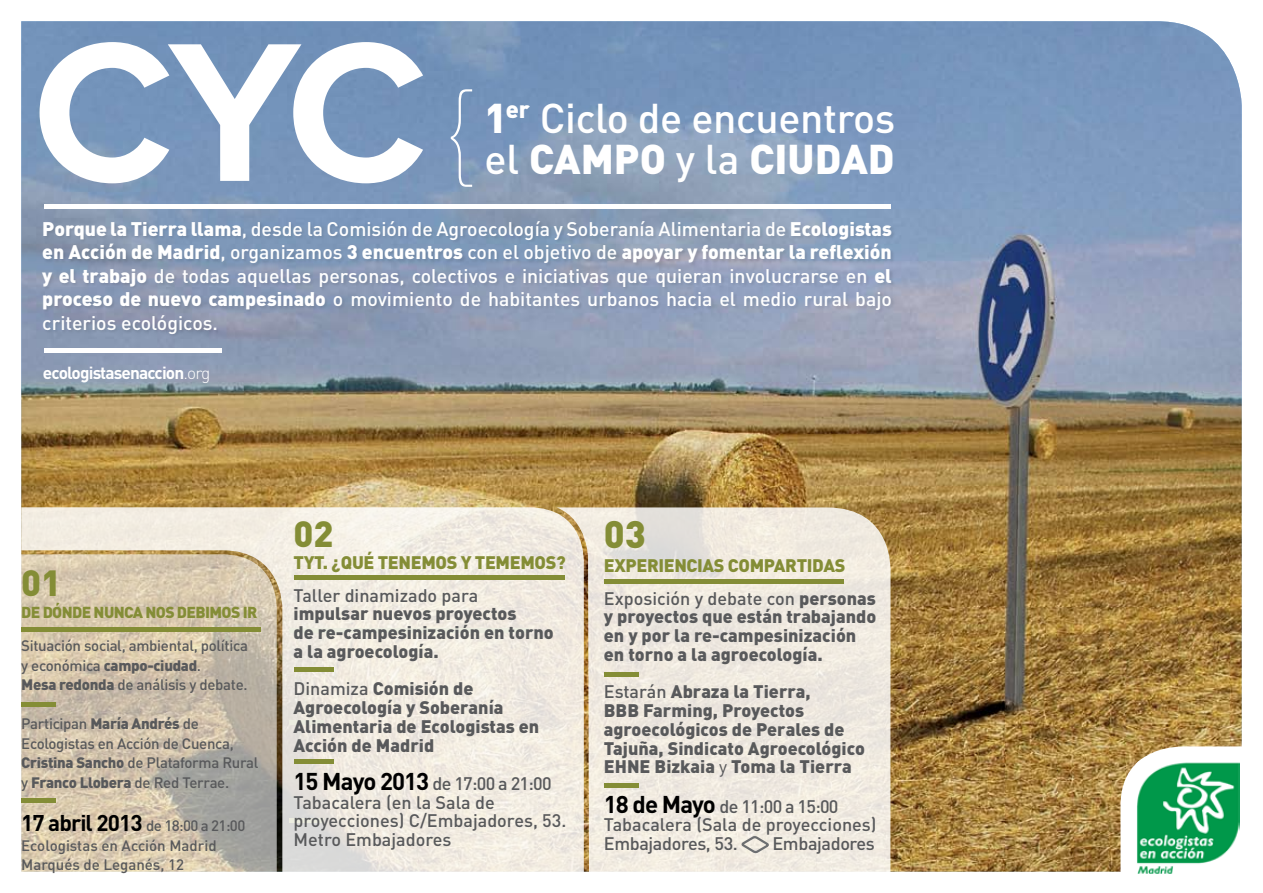
<style>
.page{position:relative;width:1263px;height:893px;background:#fff}
.page>*{position:absolute;margin:0;border:0;box-sizing:border-box;transform-origin:0 0}
.t1{font:700 204.75px "Proxima Nova";color:#fff}
.t2{font:500 41.1px/41.2px "DIN Pro";letter-spacing:-.01em;color:#fff}
.t3{font:900 37.8px "DIN Pro";color:#848d36}
.t4{font:900 36px "DIN Pro";color:#848d36}
.t5{font:500 19.5px/23.4px "DIN Pro";color:#fff;text-align:justify}
.t6{font:900 18px/18.8px "DIN Pro";color:#58595b}
.t7{font:500 18px/18.8px "DIN Pro";color:#58595b}
.t8{font:900 18px/32.8px "DIN Pro";letter-spacing:-.02em;color:#848d36}
.t9{font:500 18px "DIN Pro";letter-spacing:-.02em;color:#58595b}
.t10{font:700 17.25px "DIN Pro";letter-spacing:-.05em;color:#fff}
.t11{font:900 15.75px "DIN Pro";letter-spacing:-.04em;color:#848d36}
.t12{font:500 15px/19.5px "DIN Pro";letter-spacing:-.02em;color:#58595b}
.t13{font:500 15px/19.5px "DIN Pro";color:#58595b}
.s1{font-weight:900}
.s2{font-weight:300}
.s3{font-weight:700;font-size:22.5px;color:#000}
.s4{font-weight:500}
.s5{font-weight:700;font-size:24px;color:#000}
.s6{font-weight:500;color:#58595b}
.s7{color:#58595b}
.s8{font-weight:400}
</style>
<div class="page">
<img style="left:21px;top:21px;width:1221px;height:851px">
<svg style="left:585px;top:507px;width:307px;height:365px;background:#ede6dc"></svg>
<svg style="left:740px;top:834px;width:30px;height:21px"></svg>
<div style="left:42px;top:220px;width:855px;height:119px;background:#000;opacity:.1"></div>
<hr style="left:44px;top:348px;width:177px;height:4px;background:#fff">
<div style="left:44px;top:204px;width:847px;height:5px;background:#fff"></div>
<svg style="left:451px;top:89px;width:21px;height:98px;background:#89a2c3"></svg>
<svg style="left:1120px;top:743px;width:122px;height:129px"></svg>
<img style="left:1137px;top:759px;width:102px;height:115px">
<svg style="left:21px;top:507px;width:564px;height:365px;background:#eee8dd"></svg>
<div style="left:294px;top:667px;width:40px;height:5px;background:#848d36"></div>
<div style="left:294px;top:575px;width:271px;height:5px;background:#848d36"></div>
<div style="left:604px;top:579px;width:240px;height:5px;background:#848d36"></div>
<div style="left:604px;top:672px;width:35px;height:5px;background:#848d36"></div>
<hr style="left:604px;top:783px;width:35px;height:4px;background:#848d36">
<svg style="left:21px;top:554px;width:257px;height:318px;background:#ccbfaa"></svg>
<div style="left:21px;top:627px;width:240px;height:5px;background:#848d36"></div>
<hr style="left:21px;top:702px;width:35px;height:4px;background:#848d36">
<div style="left:21px;top:798px;width:35px;height:5px;background:#848d36"></div>
<hr style="left:294px;top:759px;width:40px;height:4px;background:#848d36">
<h1 class="t1" style="left:33px;top:19px;width:396px">CYC</h1>
<p class="t5" style="left:42px;top:216px;width:851px"><span class="s1">Porque la Tierra llama</span>, desde la Comisión de Agroecología y Soberanía Alimentaria de <span class="s1">Ecologistas en Acción de Madrid</span>, organizamos <span class="s1">3 encuentros</span> con el objetivo de <span class="s1">apoyar y fomentar la reflexión y el trabajo</span> de todas aquellas personas, colectivos e iniciativas que quieran involucrarse en <span class="s1">el proceso de nuevo campesinado</span> o movimiento de habitantes urbanos hacia el medio rural bajo criterios ecológicos.</p>
<h2 class="t2" style="left:484px;top:95px;width:412px"><span class="s1">1</span><sup>er</sup> Ciclo de encuentros el <span class="s1">CAMPO</span> y la <span class="s1">CIUDAD</span></h2>
<p class="t10" style="left:43px;top:361px;width:169px">ecologistasenaccion<span class="s2">.org</span></p>
<h3 class="t4" style="left:21px;top:558px;width:42px">01</h3>
<p class="t11" style="left:21px;top:602px;width:238px">DE DÓNDE NUNCA NOS DEBIMOS IR</p>
<p class="t12" style="left:21px;top:635px;width:228px">Situación social, ambiental, política y económica <span class="s1">campo-ciudad</span>.<br><span class="s1">Mesa redonda</span> de análisis y debate.</p>
<p class="t12" style="left:21px;top:713px;width:239px">Participan <span class="s1">María Andrés</span> de<br>Ecologistas en Acción de Cuenca,<br><span class="s1">Cristina Sancho</span> de Plataforma Rural y <span class="s1">Franco Llobera</span> de Red Terrae.</p>
<p class="t13" style="left:21px;top:815px;width:226px"><span class="s3">17 abril 2013</span> de 18:00 a 21:00<br>Ecologistas en Acción Madrid<br>Marqués de Leganés, 12</p>
<h3 class="t4" style="left:294px;top:509px;width:42px">02</h3>
<p class="t8" style="left:294px;top:546px;width:274px">TYT. ¿QUÉ TENEMOS Y TEMEMOS?</p>
<p class="t7" style="left:294px;top:585px;width:186px">Taller dinamizado para</p>
<p class="t6" style="left:294px;top:604px;width:262px">impulsar nuevos proyectos<br>de re-campesinización en torno a la agroecología.</p>
<p class="t6" style="left:294px;top:679px;width:247px"><span class="s4">Dinamiza</span> Comisión de<br>Agroecología y Soberanía<br>Alimentaria de Ecologistas en<br>Acción de Madrid</p>
<p class="t7" style="left:294px;top:773px;width:274px"><span class="s5">15 Mayo 2013</span> de 17:00 a 21:00<br>Tabacalera (en la Sala de proyecciones) C/Embajadores, 53.<br>Metro Embajadores</p>
<h3 class="t3" style="left:604px;top:509px;width:44px">03</h3>
<p class="t8" style="left:604px;top:548px;width:274px">EXPERIENCIAS COMPARTIDAS<br><span class="s6">Exposición y debate con</span> <span class="s7">personas</span></p>
<p class="t6" style="left:604px;top:607px;width:274px">y proyectos que están trabajando en y por la re-campesinización en torno a la agroecología.</p>
<p class="t6" style="left:604px;top:682px;width:263px"><span class="s4">Estarán</span> Abraza la Tierra,<br>BBB Farming, Proyectos agroecológicos de Perales de<br>Tajuña, Sindicato Agroecológico<br>EHNE Bizkaia <span class="s8">y</span> Toma la Tierra</p>
<p class="t7" style="left:604px;top:796px;width:274px"><span class="s5">18 de Mayo</span> de 11:00 a 15:00<br>Tabacalera (Sala de proyecciones)<br>Embajadores, 53.</p>
<p class="t9" style="left:772px;top:831px;width:104px">Embajadores</p>
</div>
